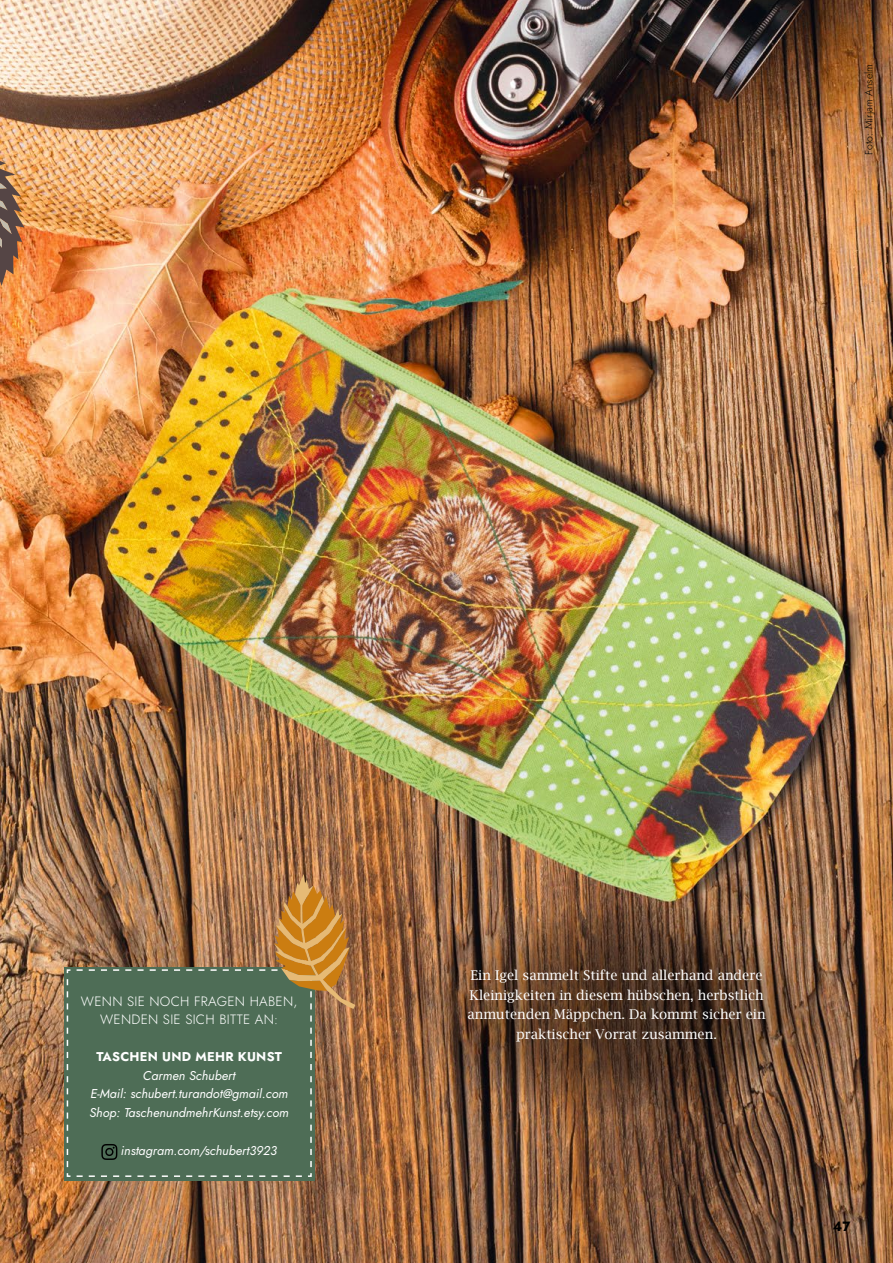
<style>
.page{position:relative;width:893px;height:1263px;background:#fff}
.page>*{position:absolute;margin:0;border:0;box-sizing:border-box;transform-origin:0 0}
.t1{font:13.5px/19.5px "Lucida Bright";color:#fff;text-align:center}
.t2{font:300 13.5px/18px "Jost";letter-spacing:.02em;color:#fff;text-align:center}
.t3{font:700 13.5px "Jost";color:#000}
.t4{font:italic 12.75px/18.8px "Jost";color:#fff;text-align:center}
.t5{font:700 12.75px "Jost";letter-spacing:.02em;color:#fff}
.t6{font:300 10.5px "Jost";letter-spacing:.01em;color:#000}
</style>
<div class="page">
<img style="left:0;top:0;width:893px;height:1263px">
<svg style="left:406px;top:902px;width:430px;height:215px;background:#64442e"></svg>
<svg style="left:66px;top:968px;width:246px;height:210px;background:#5c7863"></svg>
<svg style="left:0;top:161px;width:24px;height:125px;background:#9d704f"></svg>
<svg style="left:74px;top:874px;width:281px;height:293px;background:#736f50"></svg>
<p class="t6" style="left:861px;top:155px;width:92px;rotate:-90deg">Foto: Mirjam Anselm</p>
<p class="t2" style="left:81px;top:992px;width:218px">WENN SIE NOCH FRAGEN HABEN,<br>WENDEN SIE SICH BITTE AN:</p>
<p class="t5" style="left:96px;top:1048px;width:187px">TASCHEN UND MEHR KUNST</p>
<p class="t4" style="left:89px;top:1066px;width:201px">Carmen Schubert<br>E-Mail: schubert.turandot@gmail.com<br>Shop: TaschenundmehrKunst.etsy.com</p>
<p class="t4" style="left:121px;top:1141px;width:158px">instagram.com/schubert3923</p>
<p class="t1" style="left:468px;top:966px;width:300px">Ein Igel sammelt Stifte und allerhand andere Kleinigkeiten in diesem hübschen, herbstlich anmutenden Mäppchen. Da kommt sicher ein praktischer Vorrat zusammen.</p>
<p class="t3" style="left:833px;top:1217px;width:19px">47</p>
</div>
